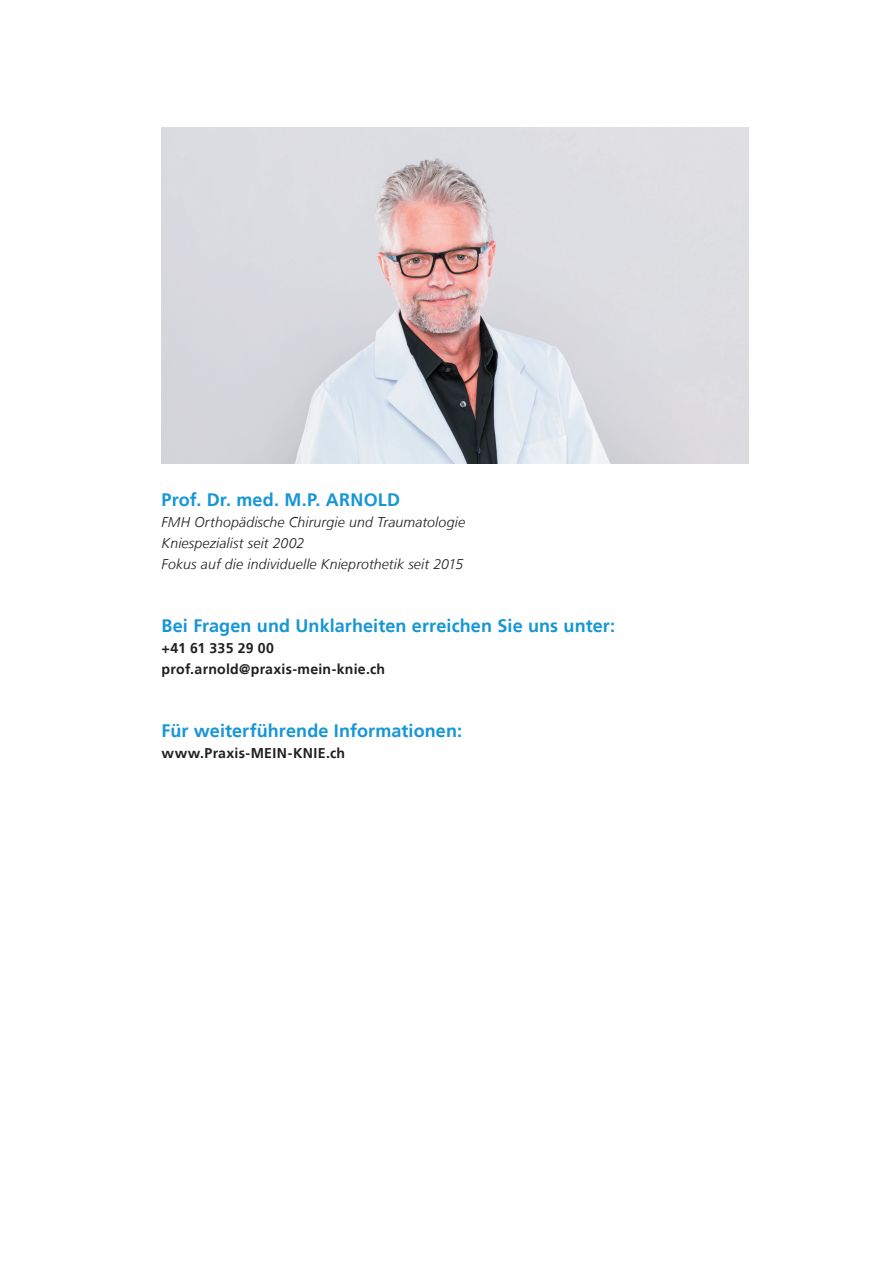
<style>
.page{position:relative;width:893px;height:1263px;background:#fff}
.page>*{position:absolute;margin:0;border:0;box-sizing:border-box;transform-origin:0 0}
.t1{font:18px "Frutiger Bold 2";letter-spacing:.005em;color:#1796d5}
.t2{font:14.1px/21px "Frutiger Light Italic 2";letter-spacing:.01em;color:#231f20}
.t3{font:14.1px/21px "Frutiger Bold 2";letter-spacing:.02em;color:#231f20}
</style>
<div class="page">
<img style="left:162px;top:128px;width:586px;height:336px">
<p class="t1" style="left:162px;top:491px;width:240px">Prof. Dr. med. M.P. ARNOLD</p>
<p class="t2" style="left:162px;top:512px;width:305px">FMH Orthopädische Chirurgie und Traumatologie<br>Kniespezialist seit 2002<br>Fokus auf die individuelle Knieprothetik seit 2015</p>
<p class="t1" style="left:162px;top:617px;width:455px">Bei Fragen und Unklarheiten erreichen Sie uns unter:</p>
<p class="t3" style="left:162px;top:638px;width:225px">+41 61 335 29 00 prof.arnold@praxis-mein-knie.ch</p>
<p class="t1" style="left:162px;top:722px;width:302px">Für weiterführende Informationen:</p>
<p class="t3" style="left:162px;top:743px;width:185px">www.Praxis-MEIN-KNIE.ch</p>
</div>
